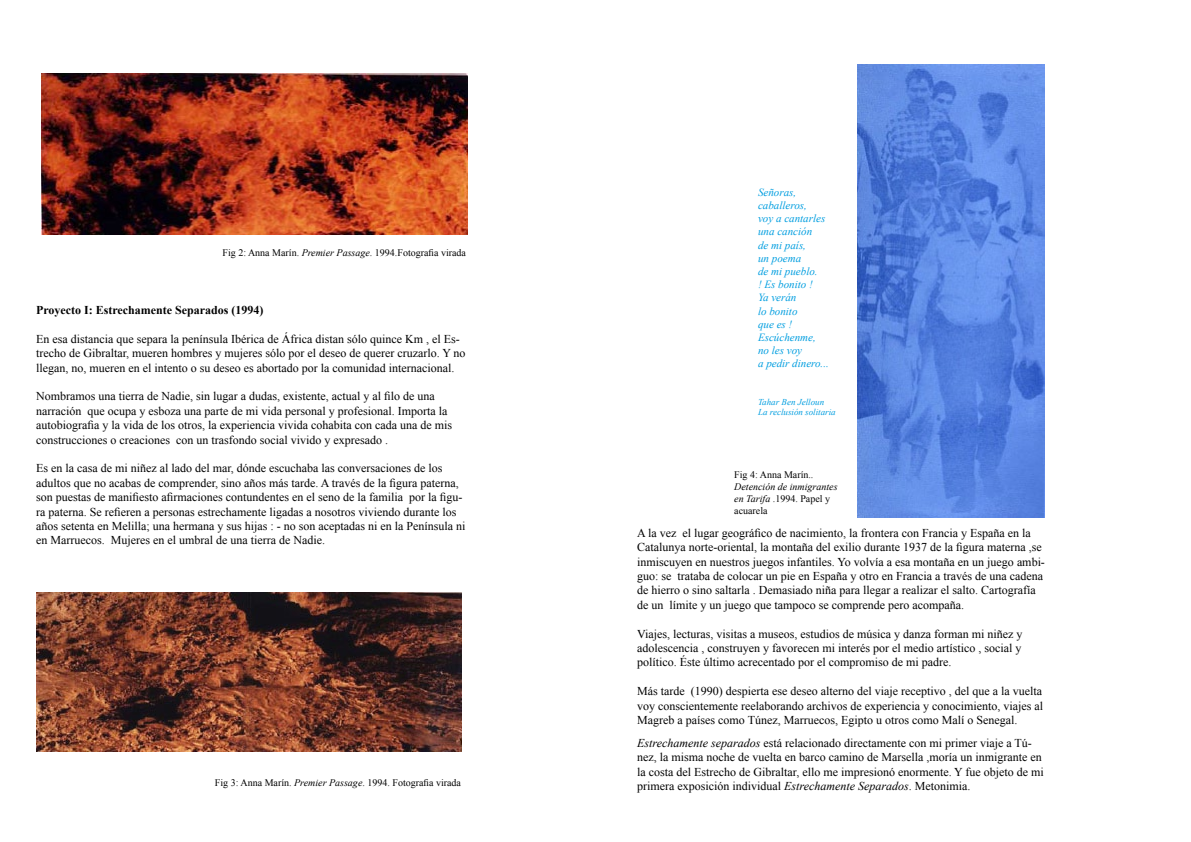
<style>
.page{position:relative;width:1191px;height:842px;background:#fff}
.page>*{position:absolute;margin:0;border:0;box-sizing:border-box;transform-origin:0 0}
.t1{font:12px/14.4px "Times New Roman";color:#000}
.t2{font:700 12px "Times New Roman";color:#000}
.t3{font:italic 11px/13.2px "Times New Roman";color:#009ee0}
.t4{font:10px "Times New Roman";color:#000}
.t5{font:italic 10px/12px "Times New Roman";color:#000}
.t6{font:italic 9px/10.8px "Times New Roman";color:#009ee0}
.s1{font-style:italic}
.s2{font-style:normal}
</style>
<div class="page">
<img style="left:857px;top:64px;width:187px;height:453px">
<img style="left:41px;top:73px;width:426px;height:161px">
<img style="left:36px;top:592px;width:426px;height:159px">
<p class="t4" style="left:222px;top:246px;width:245px">Fig 2: Anna Marín. <span class="s1">Premier Passage</span>. 1994.Fotografia virada</p>
<p class="t2" style="left:36px;top:302px;width:229px">Proyecto I: Estrechamente Separados (1994)</p>
<p class="t1" style="left:36px;top:331px;width:431px">En esa distancia que separa la península Ibérica de África distan sólo quince Km , el Es&shy;trecho de Gibraltar, mueren hombres y mujeres sólo por el deseo de querer cruzarlo. Y no llegan, no, mueren en el intento o su deseo es abortado por la comunidad internacional.</p>
<p class="t1" style="left:36px;top:389px;width:417px">Nombramos una tierra de Nadie, sin lugar a dudas, existente, actual y al filo de una narración que ocupa y esboza una parte de mi vida personal y profesional. Importa la autobiografia y la vida de los otros, la experiencia vivida cohabita con cada una de mis construcciones o creaciones con un trasfondo social vivido y expresado .</p>
<p class="t1" style="left:36px;top:461px;width:431px">Es en la casa de mi niñez al lado del mar, dónde escuchaba las conversaciones de los adultos que no acabas de comprender, sino años más tarde. A través de la figura paterna, son puestas de manifiesto afirmaciones contundentes en el seno de la familia por la figu&shy;ra paterna. Se refieren a personas estrechamente ligadas a nosotros viviendo durante los años setenta en Melilla; una hermana y sus hijas : - no son aceptadas ni en la Península ni en Marruecos. Mujeres en el umbral de una tierra de Nadie.</p>
<p class="t4" style="left:215px;top:775px;width:247px">Fig 3: Anna Marín. <span class="s1">Premier Passage</span>. 1994. Fotografia virada</p>
<p class="t3" style="left:758px;top:185px;width:72px">Señoras, caballeros,<br>voy a cantarles una canción<br>de mi país,<br>un poema<br>de mi pueblo.<br>! Es bonito !<br>Ya verán<br>lo bonito<br>que es !<br>Escúchenme, no les voy<br>a pedir dinero...</p>
<p class="t6" style="left:758px;top:396px;width:79px">Tahar Ben Jelloun<br>La reclusión solitaria</p>
<p class="t4" style="left:734px;top:468px;width:81px">Fig 4: Anna Marín..</p>
<p class="t5" style="left:734px;top:481px;width:105px">Detención de inmigrantes en Tarifa <span class="s2">.1994. Papel y acuarela</span></p>
<p class="t1" style="left:637px;top:525px;width:409px">A la vez el lugar geográfico de nacimiento, la frontera con Francia y España en la Catalunya norte-oriental, la montaña del exilio durante 1937 de la figura materna ,se inmiscuyen en nuestros juegos infantiles. Yo volvía a esa montaña en un juego ambi&shy;guo: se trataba de colocar un pie en España y otro en Francia a través de una cadena de hierro o sino saltarla . Demasiado niña para llegar a realizar el salto. Cartografía de un límite y un juego que tampoco se comprende pero acompaña.</p>
<p class="t1" style="left:637px;top:626px;width:387px;text-align:justify">Viajes, lecturas, visitas a museos, estudios de música y danza forman mi niñez y adolescencia , construyen y favorecen mi interés por el medio artístico , social y político. Éste último acrecentado por el compromiso de mi padre.</p>
<p class="t1" style="left:637px;top:684px;width:407px;text-align:justify">Más tarde (1990) despierta ese deseo alterno del viaje receptivo , del que a la vuelta voy conscientemente reelaborando archivos de experiencia y conocimiento, viajes al Magreb a países como Túnez, Marruecos, Egipto u otros como Malí o Senegal.</p>
<p class="t1" style="left:637px;top:735px;width:408px"><span class="s1">Estrechamente separados</span> está relacionado directamente con mi primer viaje a Tú&shy;nez, la misma noche de vuelta en barco camino de Marsella ,moría un inmigrante en la costa del Estrecho de Gibraltar, ello me impresionó enormente. Y fue objeto de mi primera exposición individual <span class="s1">Estrechamente Separados</span>. Metonimia.</p>
</div>
